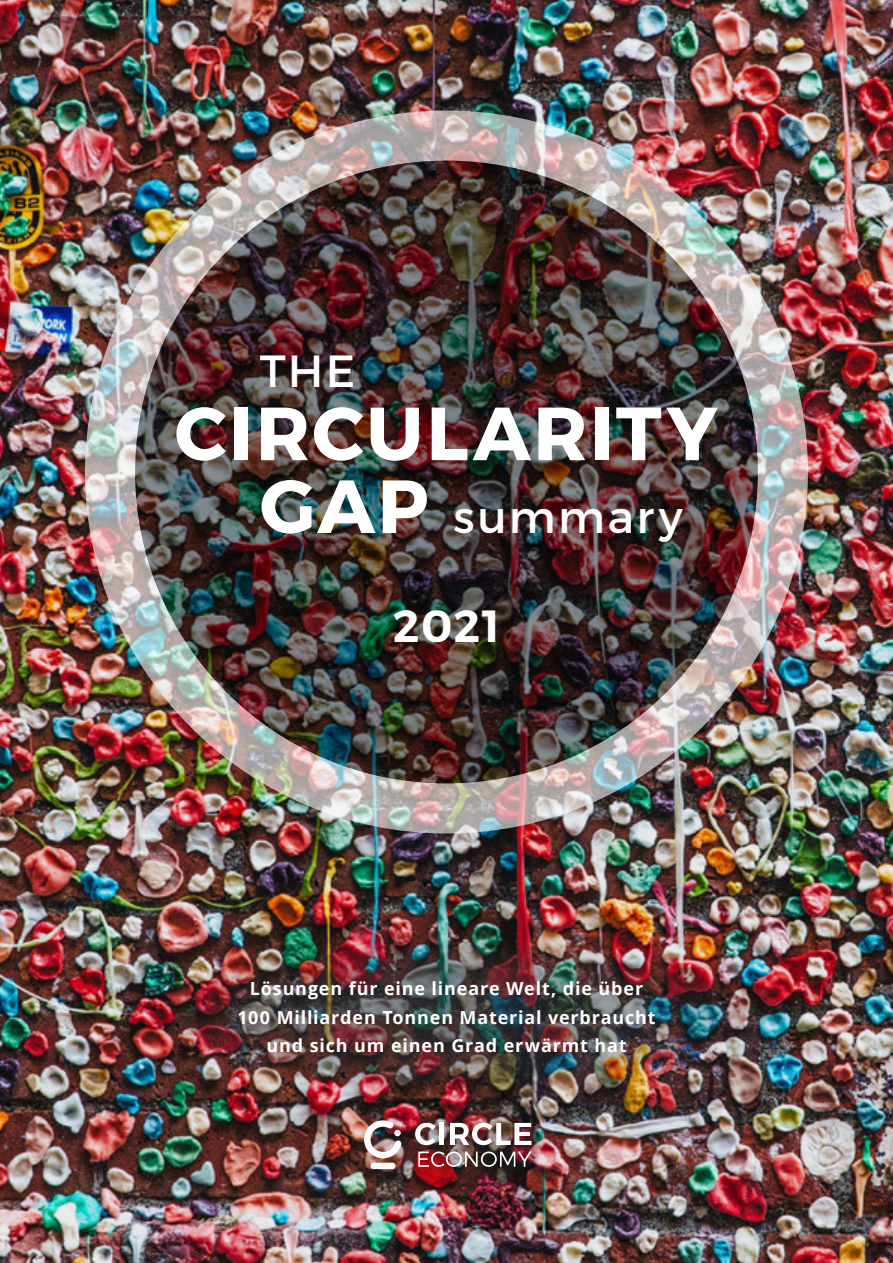
<style>
.page{position:relative;width:893px;height:1263px;background:#fff}
.page>*{position:absolute;margin:0;border:0;box-sizing:border-box;transform-origin:0 0}
.t1{font:700 75.15px "Montserrat";letter-spacing:.035em;color:#fff}
.t2{font:45px "Montserrat";letter-spacing:.05em;color:#fff}
.t3{font:600 45px "Montserrat";color:#fff}
.t4{font:700 18px/28.5px "Open Sans";letter-spacing:.045em;color:#fff;text-align:center}
.s1{font-weight:700;font-size:75.15px}
</style>
<div class="page">
<img style="left:0;top:0;width:893px;height:1263px">
<img style="left:144px;top:943px;width:605px;height:147px;border-radius:50%">
<div style="left:85px;top:111px;width:723px;height:722px;border:50px solid #fff;border-radius:50%"></div>
<img style="left:135px;top:161px;width:623px;height:622px;border-radius:50%">
<div style="left:354px;top:1111px;width:199px;height:81px;background:#263238;opacity:.5"></div>
<svg style="left:415px;top:1123px;width:21px;height:22px"></svg>
<div style="left:439px;top:1123px;width:5px;height:22px;background:#fff"></div>
<svg style="left:450px;top:1123px;width:81px;height:22px"></svg>
<svg style="left:418px;top:1151px;width:113px;height:16px;background:#896366"></svg>
<div style="left:370px;top:1163px;width:26px;height:6px;background:#fff;border-radius:3px"></div>
<svg style="left:361px;top:1120px;width:41px;height:38px"></svg>
<img style="left:162px;top:943px;width:605px;height:147px;border-radius:50%">
<h2 class="t2" style="left:260px;top:344px;width:97px">THE</h2>
<h1 class="t1" style="left:175px;top:387px;width:544px">CIRCULARITY</h1>
<h2 class="t2" style="left:260px;top:489px;width:424px"><span class="s1">GAP</span> summary</h2>
<h2 class="t3" style="left:393px;top:598px;width:109px">2021</h2>
<p class="t4" style="left:237px;top:974px;width:420px">Lösungen für eine lineare Welt, die über<br>100 Milliarden Tonnen Material verbraucht und sich um einen Grad erwärmt hat</p>
</div>
